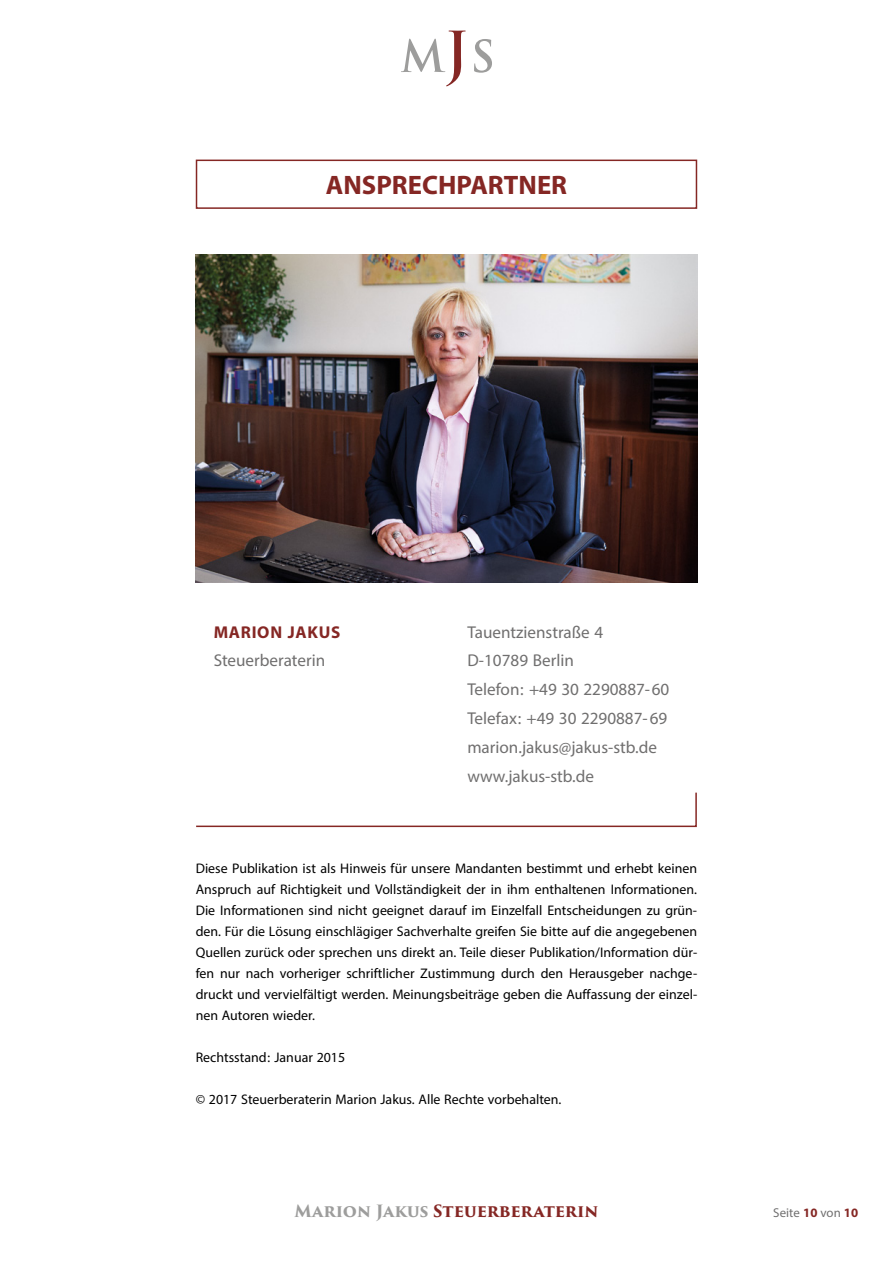
<style>
.page{position:relative;width:893px;height:1263px;background:#fff}
.page>*{position:absolute;margin:0;border:0;box-sizing:border-box;transform-origin:0 0}
.t1{font:700 37.5px "Myriad Arabic";color:#852724}
.t2{font:24px/28.8px "Myriad Arabic";color:#706f6f}
.t3{font:700 24px "Myriad Arabic";letter-spacing:.03em;color:#852724}
.t4{font:19.5px/21px "Myriad Arabic";color:#000;text-align:justify}
.t5{font:18px "Myriad Arabic";color:#706f6f}
.t6{font:700 16.5px "Trajan Pro 3";letter-spacing:-.01em;color:#852724}
.s1{color:#9d9d9c}
.s2{font-weight:700;color:#852724}
</style>
<div class="page">
<svg style="left:401px;top:31px;width:65px;height:55px"></svg>
<svg style="left:474px;top:39px;width:18px;height:34px"></svg>
<div style="left:196px;top:160px;width:501px;height:49px;border:2px solid #852724"></div>
<svg style="left:196px;top:792px;width:501px;height:36px"></svg>
<img style="left:196px;top:254px;width:501px;height:329px">
<h1 class="t1" style="left:326px;top:159px;width:243px">ANSPRECHPARTNER</h1>
<p class="t3" style="left:214px;top:615px;width:128px">MARION JAKUS</p>
<p class="t2" style="left:214px;top:646px;width:113px">Steuerberaterin</p>
<p class="t2" style="left:467px;top:617px;width:203px">Tauentzienstraße 4<br>D-10789 Berlin<br>Telefon: +49 30 2290887-60<br>Telefax: +49 30 2290887-69 marion.jakus@jakus-stb.de www.jakus-stb.de</p>
<p class="t4" style="left:196px;top:858px;width:503px">Diese Publikation ist als Hinweis für unsere Mandanten bestimmt und erhebt keinen Anspruch auf Richtigkeit und Vollständigkeit der in ihm enthaltenen Informationen.<br>Die Informationen sind nicht geeignet darauf im Einzelfall Entscheidungen zu grün&shy;den. Für die Lösung einschlägiger Sachverhalte greifen Sie bitte auf die angegebenen Quellen zurück oder sprechen uns direkt an. Teile dieser Publikation/Information dür&shy;fen nur nach vorheriger schriftlicher Zustimmung durch den Herausgeber nachge&shy;druckt und vervielfältigt werden. Meinungsbeiträge geben die Auffassung der einzel&shy;nen Autoren wieder.</p>
<p class="t4" style="left:196px;top:1036px;width:367px;line-height:42px">Rechtsstand: Januar 2015<br>© 2017 Steuerberaterin Marion Jakus. Alle Rechte vorbehalten.</p>
<p class="t6" style="left:295px;top:1199px;width:305px"><span class="s1">Marion Jakus</span> Steuerberaterin</p>
<p class="t5" style="left:773px;top:1201px;width:86px">Seite <span class="s2">10</span> von <span class="s2">10</span></p>
</div>
